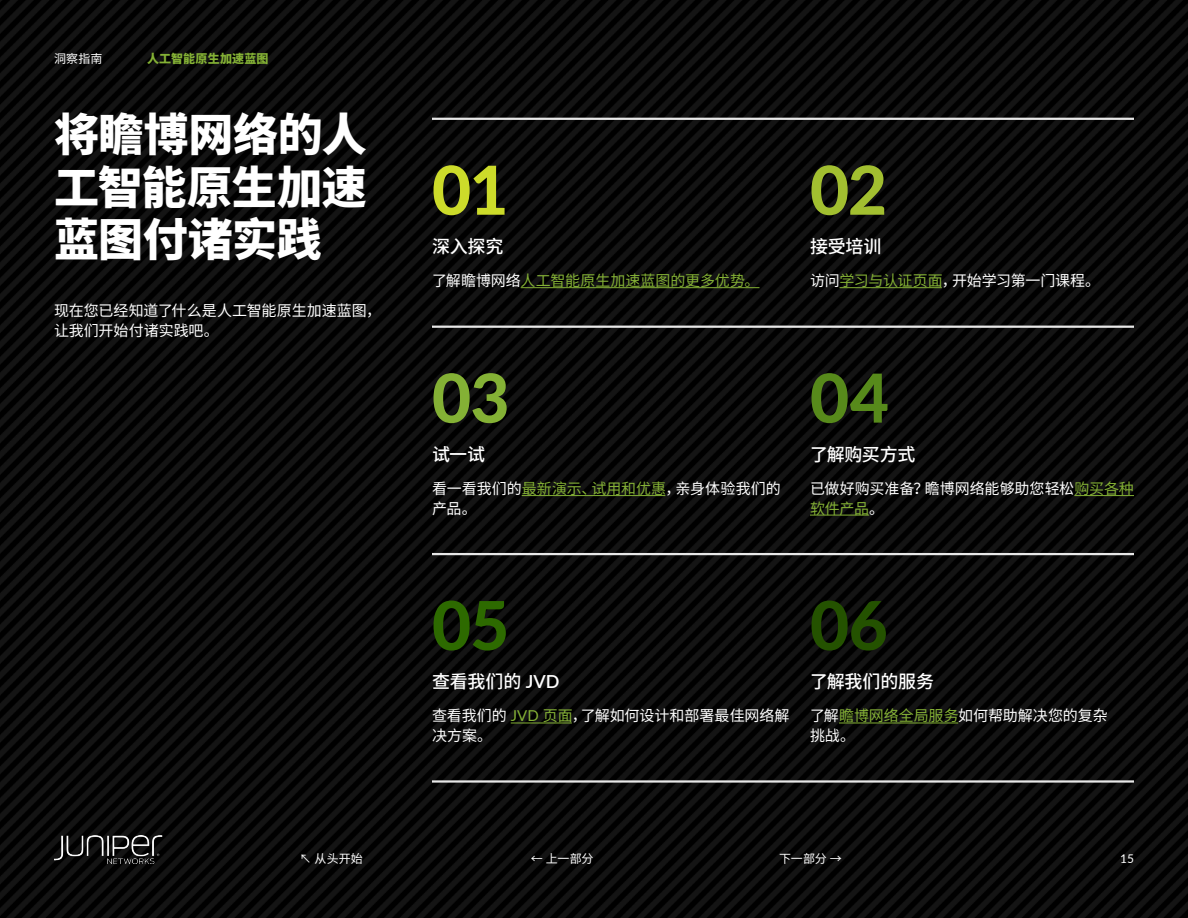
<style>
.page{position:relative;width:1188px;height:918px;background:#fff}
.page>*{position:absolute;margin:0;border:0;box-sizing:border-box;transform-origin:0 0}
.t1{font:800 67.5px "Lato";color:#ccdb2a}
.t2{font:800 67.5px "Lato";color:#a2bf30}
.t3{font:800 67.5px "Lato";color:#84b135}
.t4{font:800 67.5px "Lato";color:#578a1b}
.t5{font:800 67.5px "Lato";color:#2d6a00}
.t6{font:800 67.5px "Lato";color:#245200}
.t7{font:800 45px/52.5px "Source Han Sans CN";letter-spacing:-.01em;color:#fff;text-align:justify}
.t8{font:500 18px "Source Han Sans CN";letter-spacing:-.01em;color:#fff}
.t9{font:15px/19.5px "Source Han Sans CN";letter-spacing:-.005em;color:#fff}
.t10{font:15px "Source Han Sans CN";letter-spacing:-.005em;color:#84b135}
.t11{font:12px "Source Han Sans CN";letter-spacing:.005em;color:#fff}
.t12{font:800 12px "Source Han Sans CN";letter-spacing:.015em;color:#84b135}
.t13{font:12px "Lato";color:#fff}
.s1{color:#fff}
.s2{color:#84b135}
.s3{font-family:"Lato";font-weight:600}
.s4{font-family:"Lato";color:#84b135}
</style>
<div class="page">
<img style="left:0;top:0;width:1188px;height:918px">
<img style="left:54px;top:835px;width:131px;height:29px">
<hr style="left:432px;top:118px;width:378px;height:2px;background:#e8e8e8">
<hr style="left:810px;top:118px;width:324px;height:2px;background:#e8e8e8">
<hr style="left:432px;top:326px;width:378px;height:2px;background:#e8e8e8">
<hr style="left:810px;top:326px;width:324px;height:2px;background:#e8e8e8">
<hr style="left:432px;top:553px;width:378px;height:2px;background:#e8e8e8">
<hr style="left:810px;top:553px;width:324px;height:2px;background:#e8e8e8">
<hr style="left:432px;top:780px;width:378px;height:3px;background:#e8e8e8">
<hr style="left:810px;top:780px;width:324px;height:3px;background:#e8e8e8">
<hr style="left:521px;top:287px;width:239px;height:1px;background:#84b135">
<hr style="left:840px;top:287px;width:102px;height:1px;background:#84b135">
<hr style="left:522px;top:495px;width:143px;height:1px;background:#84b135">
<hr style="left:1074px;top:495px;width:60px;height:1px;background:#84b135">
<hr style="left:810px;top:515px;width:59px;height:1px;background:#84b135">
<hr style="left:511px;top:723px;width:61px;height:1px;background:#84b135">
<hr style="left:839px;top:723px;width:119px;height:1px;background:#84b135">
<p class="t11" style="left:54px;top:52px;width:50px">洞察指南</p>
<p class="t12" style="left:147px;top:52px;width:123px">人工智能原生加速蓝图</p>
<h2 class="t7" style="left:54px;top:109px;width:314px">将瞻博网络的人工智能原生加速蓝图付诸实践</h2>
<p class="t9" style="left:54px;top:301px;width:329px">现在您已经知道了什么是人工智能原生加速蓝图，让我们开始付诸实践吧。</p>
<h1 class="t1" style="left:432px;top:140px;width:78px">01</h1>
<p class="t8" style="left:432px;top:236px;width:73px">深入探究</p>
<p class="t10" style="left:432px;top:272px;width:329px"><span class="s1">了解瞻博网络</span>人工智能原生加速蓝图的更多优势。</p>
<h1 class="t2" style="left:810px;top:140px;width:79px">02</h1>
<p class="t8" style="left:810px;top:236px;width:73px">接受培训</p>
<p class="t9" style="left:810px;top:271px;width:292px">访问<span class="s2">学习与认证页面</span>，开始学习第一门课程。</p>
<h1 class="t3" style="left:432px;top:348px;width:79px">03</h1>
<p class="t8" style="left:432px;top:444px;width:55px">试一试</p>
<p class="t9" style="left:432px;top:479px;width:350px">看一看我们的<span class="s2">最新演示、试用和优惠</span>，亲身体验我们的产品。</p>
<h1 class="t4" style="left:810px;top:348px;width:81px">04</h1>
<p class="t8" style="left:810px;top:444px;width:107px">了解购买方式</p>
<p class="t9" style="left:810px;top:479px;width:325px">已做好购买准备？瞻博网络能够助您轻松<span class="s2">购买各种软件产品</span>。</p>
<h1 class="t5" style="left:432px;top:575px;width:79px">05</h1>
<p class="t8" style="left:432px;top:672px;width:129px">查看我们的 <span class="s3">JVD</span></p>
<p class="t9" style="left:432px;top:707px;width:359px">查看我们的 <span class="s4">JVD</span> <span class="s2">页面</span>，了解如何设计和部署最佳网络解决方案。</p>
<h1 class="t6" style="left:810px;top:575px;width:79px">06</h1>
<p class="t8" style="left:810px;top:672px;width:126px">了解我们的服务</p>
<p class="t9" style="left:810px;top:707px;width:299px">了解<span class="s2">瞻博网络全局服务</span>如何帮助解决您的复杂挑战。</p>
<p class="t11" style="left:299px;top:852px;width:65px">↖ 从头开始</p>
<p class="t11" style="left:531px;top:852px;width:64px">← 上一部分</p>
<p class="t11" style="left:779px;top:852px;width:64px">下一部分 →</p>
<p class="t13" style="left:1120px;top:850px;width:15px">15</p>
</div>
